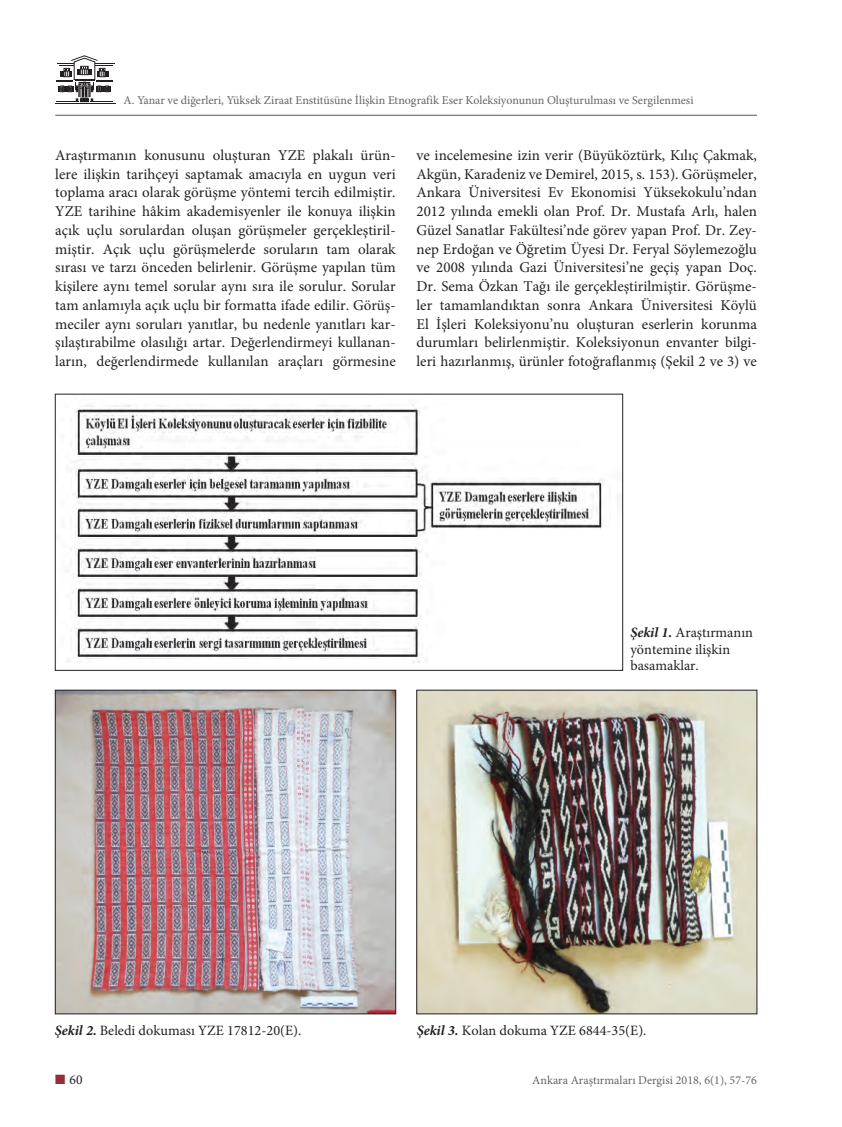
<style>
.page{position:relative;width:842px;height:1127px;background:#fff}
.page>*{position:absolute;margin:0;border:0;box-sizing:border-box;transform-origin:0 0}
.t1{font:15px/18.8px "Minion Pro";color:#231f20;text-align:justify}
.t2{font:14.25px/16.5px "Minion Pro";color:#231f20}
.t3{font:13.5px "Minion Pro";color:#231f20}
.t4{font:12px "Minion Pro";color:#636366}
.s1{font-weight:700;font-style:italic}
.s2{color:#962e33}
</style>
<div class="page">
<hr style="left:55px;top:115px;width:702px;height:1px;background:#57585a">
<hr style="left:55px;top:103px;width:60px;height:1px;background:#231f20">
<svg style="left:56px;top:55px;width:59px;height:48px"></svg>
<img style="left:67px;top:404px;width:554px;height:259px">
<div style="left:55px;top:394px;width:568px;height:277px;border:1px solid #231f20"></div>
<img style="left:57px;top:692px;width:337px;height:320px">
<div style="left:55px;top:690px;width:341px;height:324px;border:1px solid #231f20"></div>
<img style="left:418px;top:692px;width:337px;height:320px">
<p class="t4" style="left:124px;top:92px;width:571px">A. Yanar ve diğerleri, Yüksek Ziraat Enstitüsüne İlişkin Etnografik Eser Koleksiyonunun Oluşturulması ve Sergilenmesi</p>
<p class="t1" style="left:55px;top:146px;width:342px">Araştırmanın konusunu oluşturan YZE plakalı ürün&shy;lere ilişkin tarihçeyi saptamak amacıyla en uygun veri toplama aracı olarak görüşme yöntemi tercih edilmiştir.<br>YZE tarihine hâkim akademisyenler ile konuya ilişkin açık uçlu sorulardan oluşan görüşmeler gerçekleştiril&shy;miştir. Açık uçlu görüşmelerde soruların tam olarak sırası ve tarzı önceden belirlenir. Görüşme yapılan tüm kişilere aynı temel sorular aynı sıra ile sorulur. Sorular tam anlamıyla açık uçlu bir formatta ifade edilir. Görüş&shy;meciler aynı soruları yanıtlar, bu nedenle yanıtları kar&shy;şılaştırabilme olasılığı artar. Değerlendirmeyi kullanan&shy;ların, değerlendirmede kullanılan araçları görmesine</p>
<p class="t1" style="left:416px;top:146px;width:342px">ve incelemesine izin verir (Büyüköztürk, Kılıç Çakmak, Akgün, Karadeniz ve Demirel, 2015, s. 153). Görüşmeler, Ankara Üniversitesi Ev Ekonomisi Yüksekokulu’ndan 2012 yılında emekli olan Prof. Dr. Mustafa Arlı, halen Güzel Sanatlar Fakültesi’nde görev yapan Prof. Dr. Zey&shy;nep Erdoğan ve Öğretim Üyesi Dr. Feryal Söylemezoğlu ve 2008 yılında Gazi Üniversitesi’ne geçiş yapan Doç.<br>Dr. Sema Özkan Tağı ile gerçekleştirilmiştir. Görüşme&shy;ler tamamlandıktan sonra Ankara Üniversitesi Köylü El İşleri Koleksiyonu’nu oluşturan eserlerin korunma durumları belirlenmiştir. Koleksiyonun envanter bilgi&shy;leri hazırlanmış, ürünler fotoğraflanmış (Şekil 2 ve 3) ve</p>
<p class="t2" style="left:630px;top:625px;width:124px"><span class="s1">Şekil 1.</span> Araştırmanın yöntemine ilişkin basamaklar.</p>
<p class="t2" style="left:55px;top:1022px;width:248px"><span class="s1">Şekil 2.</span> Beledi dokuması YZE 17812-20(E).</p>
<p class="t2" style="left:417px;top:1022px;width:231px"><span class="s1">Şekil 3.</span> Kolan dokuma YZE 6844-35(E).</p>
<p class="t3" style="left:55px;top:1071px;width:29px"><span class="s2">■</span> 60</p>
<p class="t4" style="left:532px;top:1072px;width:226px">Ankara Araştırmaları Dergisi 2018, 6(1), 57-76</p>
</div>
